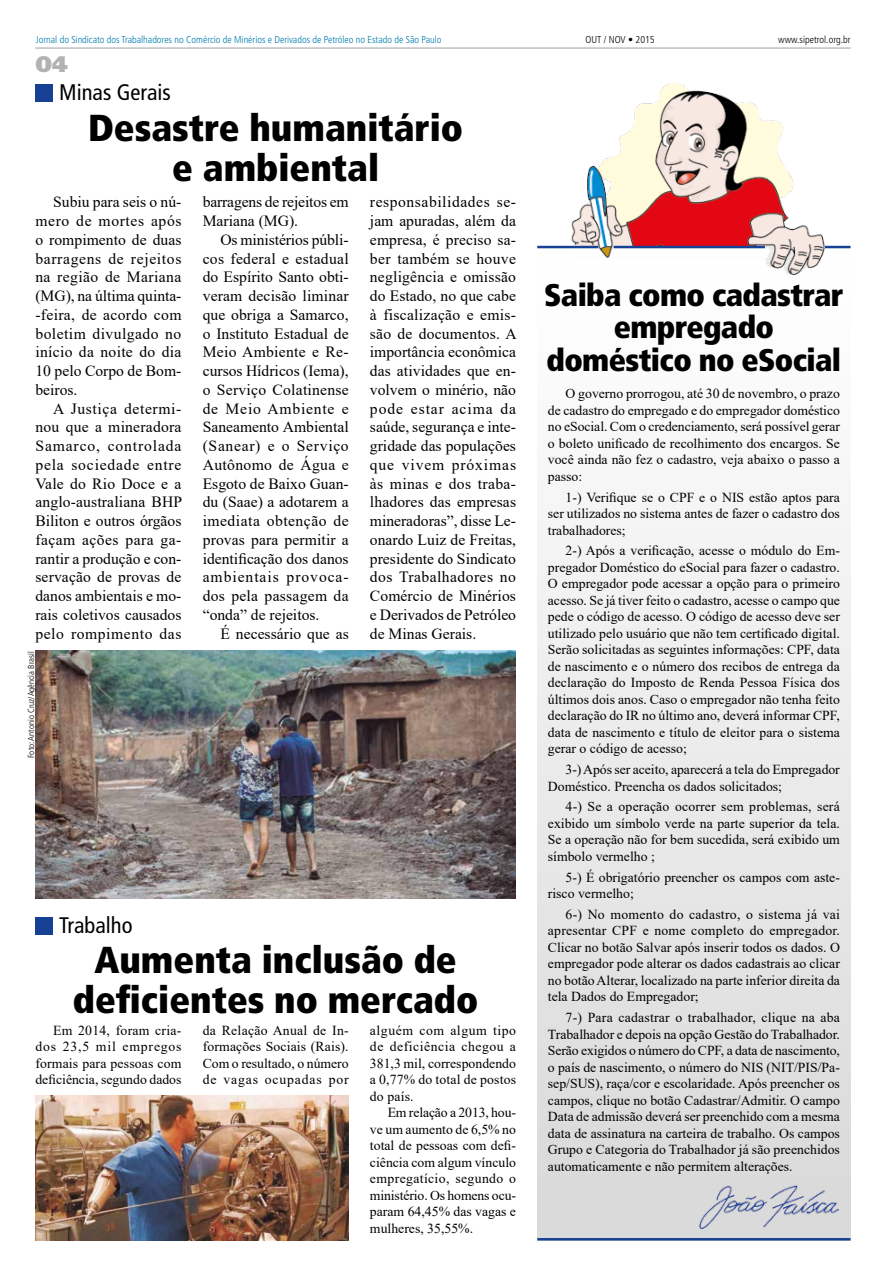
<style>
.page{position:relative;width:886px;height:1276px;background:#fff}
.page>*{position:absolute;margin:0;border:0;box-sizing:border-box;transform-origin:0 0}
.t1{font:900 condensed 37.5px/40px "Frutiger";color:#000;text-align:center}
.t2{font:900 condensed 31.25px/32.5px "Frutiger";letter-spacing:-.02em;color:#000;text-align:center}
.t3{font:condensed 22.5px "Frutiger";color:#000}
.t4{font:900 22.5px "Frutiger";color:#b3b2b2}
.t5{font:15.62px/18.8px "Times New Roman";color:#000;text-align:justify}
.t6{font:13.75px/16.5px "Times New Roman";color:#000;text-align:justify}
.t7{font:300 condensed 10px "Frutiger";color:#007cb0}
.t8{font:300 condensed 10px "Frutiger";color:#000}
.t9{font:300 condensed 8.75px "Frutiger";color:#000}
</style>
<div class="page">
<hr style="left:35px;top:47px;width:815px;height:2px;background:#b3b2b2">
<div style="left:537px;top:247px;width:313px;height:993px;background:linear-gradient(to bottom,#fff,#d8d8d8)"></div>
<div style="left:35px;top:84px;width:18px;height:18px;background:#164194"></div>
<img style="left:570px;top:83px;width:261px;height:191px">
<hr style="left:537px;top:246px;width:61px;height:2px;background:#164194">
<hr style="left:614px;top:246px;width:151px;height:2px;background:#164194">
<hr style="left:825px;top:246px;width:25px;height:2px;background:#164194">
<hr style="left:537px;top:1238px;width:313px;height:2px;background:#164194">
<img style="left:699px;top:1185px;width:139px;height:43px">
<img style="left:35px;top:650px;width:481px;height:248px">
<img style="left:35px;top:1095px;width:314px;height:145px">
<div style="left:35px;top:917px;width:18px;height:18px;background:#164194"></div>
<p class="t7" style="left:36px;top:34px;width:407px">Jornal do Sindicato dos Trabalhadores no Comércio de Minérios e Derivados de Petróleo no Estado de São Paulo</p>
<p class="t8" style="left:585px;top:34px;width:71px">OUT / NOV • 2015</p>
<p class="t8" style="left:778px;top:34px;width:74px">www.sipetrol.org.br</p>
<h3 class="t4" style="left:35px;top:51px;width:34px">04</h3>
<h3 class="t3" style="left:59px;top:79px;width:113px">Minas Gerais</h3>
<h1 class="t1" style="left:88px;top:108px;width:376px">Desastre humanitário e ambiental</h1>
<p class="t5" style="left:35px;top:192px;width:148px;text-indent:18px">Subiu para seis o nú&shy;mero de mortes após o rompimento de duas barragens de rejeitos na região de Mariana (MG), na última quinta--feira, de acordo com boletim divulgado no início da noite do dia 10 pelo Corpo de Bom&shy;beiros.</p>
<p class="t5" style="left:35px;top:398px;width:148px;text-indent:18px">A Justiça determi&shy;nou que a mineradora Samarco, controlada pela sociedade entre Vale do Rio Doce e a anglo-australiana BHP Biliton e outros órgãos façam ações para ga&shy;rantir a produção e con&shy;servação de provas de danos ambientais e mo&shy;rais coletivos causados pelo rompimento das</p>
<p class="t5" style="left:203px;top:192px;width:148px">barragens de rejeitos em<br>Mariana (MG).</p>
<p class="t5" style="left:203px;top:230px;width:148px;text-indent:18px">Os ministérios públi&shy;cos federal e estadual do Espírito Santo obti&shy;veram decisão liminar que obriga a Samarco, o Instituto Estadual de Meio Ambiente e Re&shy;cursos Hídricos (Iema), o Serviço Colatinense de Meio Ambiente e Saneamento Ambiental (Sanear) e o Serviço Autônomo de Água e Esgoto de Baixo Guan&shy;du (Saae) a adotarem a imediata obtenção de provas para permitir a identificação dos danos ambientais provoca&shy;dos pela passagem da “onda” de rejeitos.</p>
<p class="t5" style="left:220px;top:623px;width:130px">É necessário que as</p>
<p class="t5" style="left:370px;top:192px;width:148px">responsabilidades se&shy;jam apuradas, além da empresa, é preciso sa&shy;ber também se houve negligência e omissão do Estado, no que cabe à fiscalização e emis&shy;são de documentos. A importância econômica das atividades que en&shy;volvem o minério, não pode estar acima da saúde, segurança e inte&shy;gridade das populações que vivem próximas às minas e dos traba&shy;lhadores das empresas mineradoras”, disse Le&shy;onardo Luiz de Freitas, presidente do Sindicato dos Trabalhadores no Comércio de Minérios e Derivados de Petróleo de Minas Gerais.</p>
<h2 class="t2" style="left:544px;top:278px;width:301px">Saiba como cadastrar empregado doméstico no eSocial</h2>
<p class="t6" style="left:548px;top:385px;width:294px;text-indent:18px">O governo prorrogou, até 30 de novembro, o prazo de cadastro do empregado e do empregador doméstico no eSocial. Com o credenciamento, será possível gerar o boleto unificado de recolhimento dos encargos. Se você ainda não fez o cadastro, veja abaixo o passo a passo:</p>
<p class="t6" style="left:548px;top:488px;width:293px;text-indent:18px">1-) Verifique se o CPF e o NIS estão aptos para ser utilizados no sistema antes de fazer o cadastro dos trabalhadores;</p>
<p class="t6" style="left:548px;top:542px;width:294px;text-indent:18px">2-) Após a verificação, acesse o módulo do Em&shy;pregador Doméstico do eSocial para fazer o cadastro.<br>O empregador pode acessar a opção para o primeiro acesso. Se já tiver feito o cadastro, acesse o campo que pede o código de acesso. O código de acesso deve ser utilizado pelo usuário que não tem certificado digital.<br>Serão solicitadas as seguintes informações: CPF, data de nascimento e o número dos recibos de entrega da declaração do Imposto de Renda Pessoa Física dos últimos dois anos. Caso o empregador não tenha feito declaração do IR no último ano, deverá informar CPF, data de nascimento e título de eleitor para o sistema gerar o código de acesso;</p>
<p class="t6" style="left:548px;top:761px;width:293px;text-indent:18px">3-) Após ser aceito, aparecerá a tela do Empregador<br>Doméstico. Preencha os dados solicitados;</p>
<p class="t6" style="left:548px;top:798px;width:293px;text-indent:18px">4-) Se a operação ocorrer sem problemas, será exibido um símbolo verde na parte superior da tela.<br>Se a operação não for bem sucedida, será exibido um símbolo vermelho ;</p>
<p class="t6" style="left:548px;top:868px;width:293px;text-indent:18px">5-) É obrigatório preencher os campos com aste&shy;risco vermelho;</p>
<p class="t6" style="left:548px;top:905px;width:294px;text-indent:18px">6-) No momento do cadastro, o sistema já vai apresentar CPF e nome completo do empregador.<br>Clicar no botão Salvar após inserir todos os dados. O empregador pode alterar os dados cadastrais ao clicar no botão Alterar, localizado na parte inferior direita da tela Dados do Empregador;</p>
<p class="t6" style="left:548px;top:1009px;width:294px;text-indent:18px">7-) Para cadastrar o trabalhador, clique na aba Trabalhador e depois na opção Gestão do Trabalhador.<br>Serão exigidos o número do CPF, a data de nascimento, o país de nascimento, o número do NIS (NIT/PIS/Pa&shy;sep/SUS), raça/cor e escolaridade. Após preencher os campos, clique no botão Cadastrar/Admitir. O campo Data de admissão deverá ser preenchido com a mesma data de assinatura na carteira de trabalho. Os campos Grupo e Categoria do Trabalhador já são preenchidos automaticamente e não permitem alterações.</p>
<p class="t9" style="left:26px;top:758px;width:108px;rotate:-90deg">Foto: Antonio Cruz/Agência Brasil</p>
<h3 class="t3" style="left:59px;top:912px;width:75px">Trabalho</h3>
<h1 class="t1" style="left:73px;top:939px;width:407px">Aumenta inclusão de deficientes no mercado</h1>
<p class="t6" style="left:35px;top:1021px;width:148px;text-indent:18px">Em 2014, foram cria&shy;dos 23,5 mil empregos formais para pessoas com deficiência, segundo dados</p>
<p class="t6" style="left:203px;top:1021px;width:148px">da Relação Anual de In&shy;formações Sociais (Rais).<br>Com o resultado, o número de vagas ocupadas por</p>
<p class="t6" style="left:370px;top:1021px;width:148px">alguém com algum tipo de deficiência chegou a 381,3 mil, correspondendo a 0,77% do total de postos do país.</p>
<p class="t6" style="left:370px;top:1103px;width:148px;text-indent:18px">Em relação a 2013, hou&shy;ve um aumento de 6,5% no total de pessoas com defi&shy;ciência com algum vínculo empregatício, segundo o ministério. Os homens ocu&shy;param 64,45% das vagas e mulheres, 35,55%.</p>
</div>
